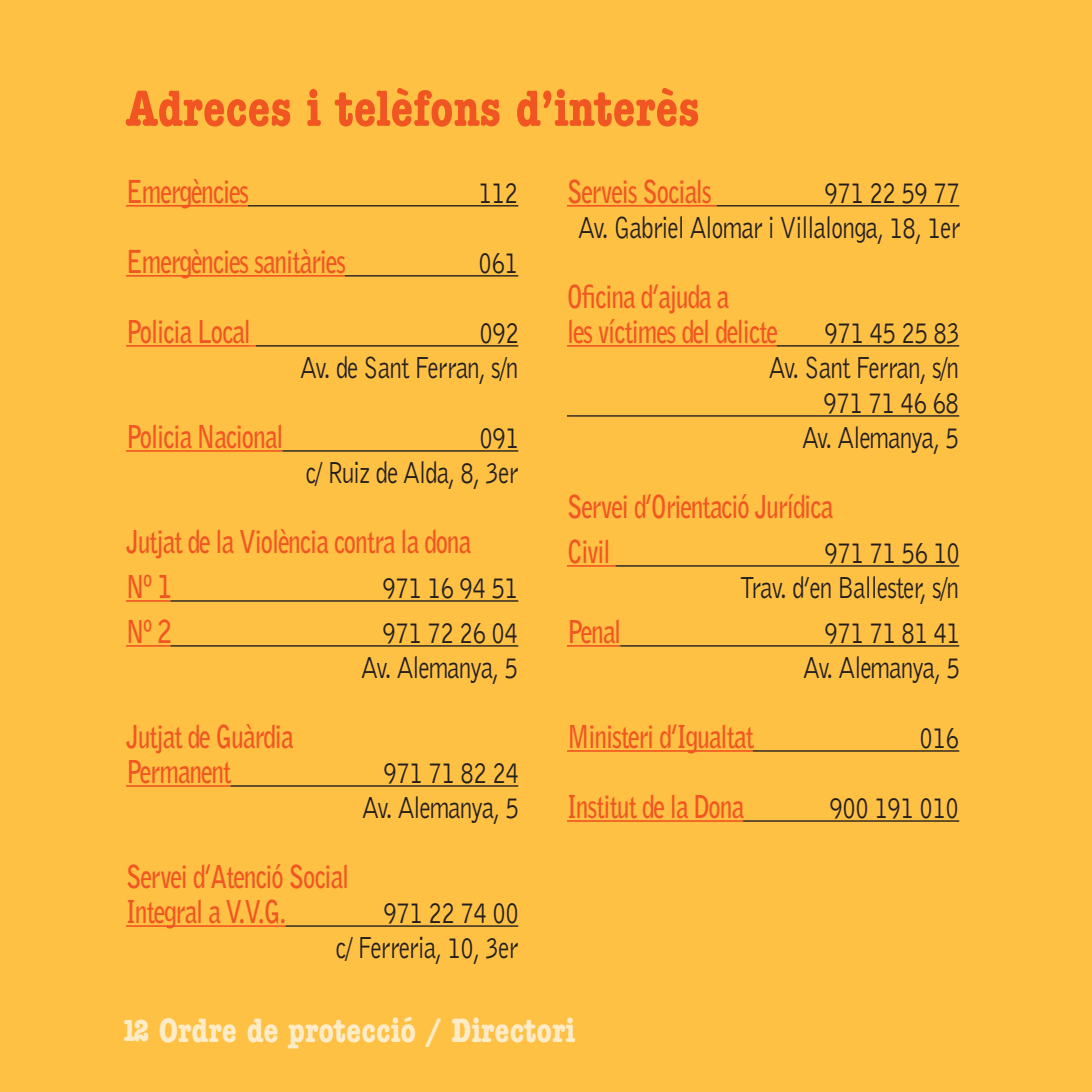
<style>
.page{position:relative;width:1092px;height:1092px;background:#fff}
.page>*{position:absolute;margin:0;border:0;box-sizing:border-box;transform-origin:0 0}
.t1{font:52.5px "CA Typewriter Bld";color:#f15622}
.t2{font:35px "CA Typewriter Bld";color:#feecc8}
.t3{font:31.5px/35px "Bell Gothic BT";letter-spacing:-.04em;color:#231f20;text-align:right;scale:.8 1}
.t4{font:700 31.5px "Bell Gothic BT";letter-spacing:-.04em;color:#f15622;scale:.8 1}
.t5{font:31.5px "CA Typewriter Bld";color:#feecc8}
</style>
<div class="page">
<div style="left:0;top:0;width:1091px;height:1091px;background:#fec144"></div>
<hr style="left:126px;top:205px;width:122px;height:1px;background:#f15622">
<hr style="left:248px;top:205px;width:270px;height:1px;background:#231f20">
<hr style="left:126px;top:275px;width:219px;height:1px;background:#f15622">
<hr style="left:345px;top:275px;width:173px;height:1px;background:#231f20">
<hr style="left:126px;top:345px;width:124px;height:1px;background:#f15622">
<hr style="left:256px;top:345px;width:262px;height:1px;background:#231f20">
<hr style="left:126px;top:450px;width:156px;height:1px;background:#f15622">
<hr style="left:282px;top:450px;width:236px;height:1px;background:#231f20">
<hr style="left:126px;top:600px;width:44px;height:1px;background:#f15622">
<hr style="left:170px;top:600px;width:348px;height:1px;background:#231f20">
<hr style="left:126px;top:645px;width:44px;height:1px;background:#f15622">
<hr style="left:170px;top:645px;width:348px;height:1px;background:#231f20">
<hr style="left:126px;top:785px;width:104px;height:1px;background:#f15622">
<hr style="left:230px;top:785px;width:288px;height:1px;background:#231f20">
<hr style="left:126px;top:925px;width:159px;height:1px;background:#f15622">
<hr style="left:285px;top:925px;width:233px;height:1px;background:#231f20">
<hr style="left:567px;top:205px;width:149px;height:1px;background:#f15622">
<hr style="left:716px;top:205px;width:243px;height:1px;background:#231f20">
<hr style="left:567px;top:345px;width:209px;height:1px;background:#f15622">
<hr style="left:776px;top:345px;width:183px;height:1px;background:#231f20">
<hr style="left:567px;top:415px;width:392px;height:1px;background:#231f20">
<hr style="left:567px;top:565px;width:48px;height:1px;background:#f15622">
<hr style="left:615px;top:565px;width:344px;height:1px;background:#231f20">
<hr style="left:567px;top:645px;width:53px;height:1px;background:#f15622">
<hr style="left:620px;top:645px;width:339px;height:1px;background:#231f20">
<hr style="left:567px;top:750px;width:185px;height:1px;background:#f15622">
<hr style="left:752px;top:750px;width:207px;height:1px;background:#231f20">
<hr style="left:567px;top:820px;width:176px;height:1px;background:#f15622">
<hr style="left:743px;top:820px;width:216px;height:1px;background:#231f20">
<p class="t1" style="left:126px;top:73px;width:575px">Adreces i telèfons d’interès</p>
<p class="t4" style="left:126px;top:171px;width:155px">Emergències</p>
<p class="t3" style="left:478px;top:174px;width:52px">112</p>
<p class="t4" style="left:126px;top:241px;width:276px">Emergències sanitàries</p>
<p class="t3" style="left:478px;top:244px;width:52px">061</p>
<p class="t4" style="left:126px;top:311px;width:157px">Policia Local</p>
<p class="t3" style="left:300px;top:314px;width:275px">092<br>Av. de Sant Ferran, s/n</p>
<p class="t4" style="left:126px;top:416px;width:198px">Policia Nacional</p>
<p class="t3" style="left:305px;top:419px;width:269px">091<br>c/ Ruiz de Alda, 8, 3er</p>
<p class="t4" style="left:126px;top:521px;width:433px">Jutjat de la Violència contra la dona</p>
<p class="t4" style="left:126px;top:566px;width:58px">Nº 1</p>
<p class="t3" style="left:382px;top:569px;width:172px">971 16 94 51</p>
<p class="t4" style="left:126px;top:611px;width:58px">Nº 2</p>
<p class="t3" style="left:382px;top:614px;width:172px">971 72 26 04</p>
<p class="t3" style="left:361px;top:649px;width:198px">Av. Alemanya, 5</p>
<p class="t4" style="left:126px;top:716px;width:211px">Jutjat de Guàrdia</p>
<p class="t4" style="left:126px;top:751px;width:133px">Permanent</p>
<p class="t3" style="left:362px;top:754px;width:198px">971 71 82 24<br>Av. Alemanya, 5</p>
<p class="t4" style="left:126px;top:856px;width:280px">Servei d’Atenció Social</p>
<p class="t4" style="left:126px;top:891px;width:202px">Integral a V.V.G.</p>
<p class="t3" style="left:335px;top:894px;width:231px">971 22 74 00<br>c/ Ferreria, 10, 3er</p>
<p class="t4" style="left:567px;top:171px;width:182px">Serveis Socials</p>
<p class="t3" style="left:578px;top:174px;width:479px">971 22 59 77<br>Av. Gabriel Alomar i Villalonga, 18, 1er</p>
<p class="t4" style="left:567px;top:276px;width:204px">Oficina d’ajuda a</p>
<p class="t4" style="left:567px;top:311px;width:265px">les víctimes del delicte</p>
<p class="t3" style="left:768px;top:314px;width:241px">971 45 25 83<br>Av. Sant Ferran, s/n</p>
<p class="t3" style="left:823px;top:384px;width:172px">971 71 46 68</p>
<p class="t3" style="left:802px;top:419px;width:198px">Av. Alemanya, 5</p>
<p class="t4" style="left:567px;top:486px;width:334px">Servei d’Orientació Jurídica</p>
<p class="t4" style="left:567px;top:531px;width:56px">Civil</p>
<p class="t3" style="left:740px;top:534px;width:276px">971 71 56 10<br>Trav. d’en Ballester, s/n</p>
<p class="t4" style="left:567px;top:611px;width:69px">Penal</p>
<p class="t3" style="left:803px;top:614px;width:198px">971 71 81 41<br>Av. Alemanya, 5</p>
<p class="t4" style="left:567px;top:716px;width:235px">Ministeri d’Igualtat</p>
<p class="t3" style="left:919px;top:719px;width:52px">016</p>
<p class="t4" style="left:567px;top:786px;width:223px">Institut de la Dona</p>
<p class="t3" style="left:829px;top:789px;width:164px">900 191 010</p>
<p class="t5" style="left:124px;top:1009px;width:27px">12</p>
<p class="t2" style="left:159px;top:1006px;width:418px">Ordre de protecció / Directori</p>
</div>
